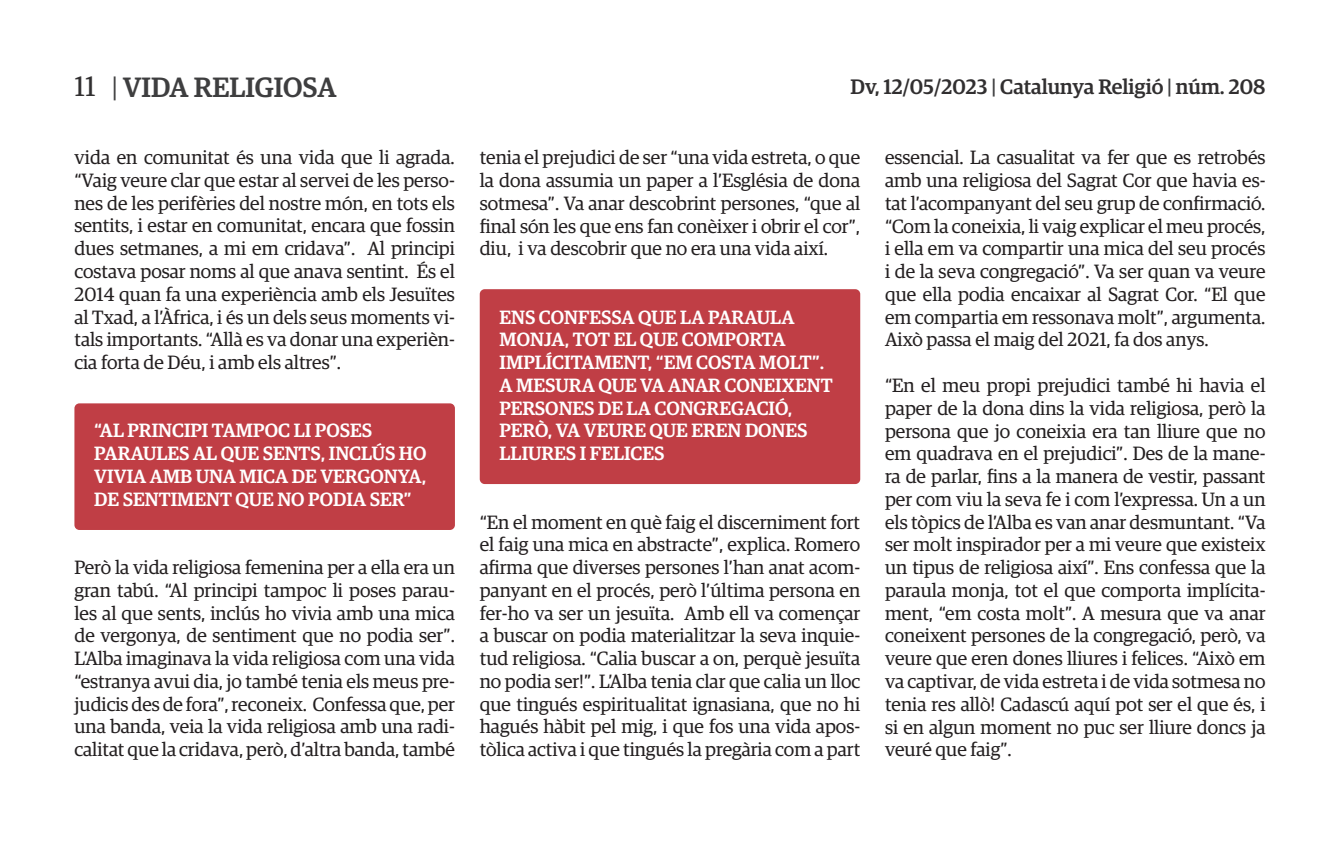
<style>
.page{position:relative;width:1340px;height:844px;background:#fff}
.page>*{position:absolute;margin:0;border:0;box-sizing:border-box;transform-origin:0 0}
.t1{font:500 28px "Guardian Egyp";color:#3e3e3f}
.t2{font:500 21px "Guardian Egyp";color:#312f30}
.t3{font:19.25px/22.8px "Guardian Egyp";color:#231f20;text-align:justify}
.t4{font:500 19.25px/22.8px "Guardian Egyp";color:#fff;text-align:justify}
.s1{font-weight:400;color:#312f30}
.s2{font-weight:400}
.s3{color:#3e3e3f}
</style>
<div class="page">
<div style="left:480px;top:289px;width:380px;height:195px;background:#c03e45;border-radius:5px"></div>
<div style="left:74px;top:403px;width:381px;height:127px;background:#c03e45;border-radius:5px"></div>
<h1 class="t1" style="left:74px;top:67px;width:263px"><span class="s1">11</span> <span class="s2">|</span> VIDA RELIGIOSA</h1>
<p class="t2" style="left:850px;top:71px;width:416px">Dv, 12/05/2023 <span class="s3">|</span> Catalunya Religió <span class="s3">|</span> núm. 208</p>
<p class="t3" style="left:74px;top:145px;width:382px">vida en comunitat és una vida que li agrada. “Vaig veure clar que estar al servei de les perso&shy;nes de les perifèries del nostre món, en tots els sentits, i estar en comunitat, encara que fossin dues setmanes, a mi em cridava”. Al principi costava posar noms al que anava sentint. És el 2014 quan fa una experiència amb els Jesuïtes al Txad, a l’Àfrica, i és un dels seus moments vi&shy;tals importants. “Allà es va donar una experièn&shy;cia forta de Déu, i amb els altres”.</p>
<p class="t4" style="left:94px;top:418px;width:279px">“AL PRINCIPI TAMPOC LI POSES</p>
<p class="t4" style="left:94px;top:440px;width:334px">PARAULES AL QUE SENTS, INCLÚS HO VIVIA AMB UNA MICA DE VERGONYA, DE SENTIMENT QUE NO PODIA SER”</p>
<p class="t3" style="left:74px;top:554px;width:382px">Però la vida religiosa femenina per a ella era un gran tabú. “Al principi tampoc li poses parau&shy;les al que sents, inclús ho vivia amb una mica de vergonya, de sentiment que no podia ser”.<br>L’Alba imaginava la vida religiosa com una vida “estranya avui dia, jo també tenia els meus pre&shy;judicis des de fora”, reconeix. Confessa que, per una banda, veia la vida religiosa amb una radi&shy;calitat que la cridava, però, d’altra banda, també</p>
<p class="t3" style="left:480px;top:145px;width:382px">tenia el prejudici de ser “una vida estreta, o que la dona assumia un paper a l’Església de dona sotmesa”. Va anar descobrint persones, “que al final són les que ens fan conèixer i obrir el cor”, diu, i va descobrir que no era una vida així.</p>
<p class="t4" style="left:499px;top:304px;width:334px;text-align:left">ENS CONFESSA QUE LA PARAULA<br>MONJA, TOT EL QUE COMPORTA<br>IMPLÍCITAMENT, “EM COSTA MOLT”.<br>A MESURA QUE VA ANAR CONEIXENT<br>PERSONES DE LA CONGREGACIÓ,<br>PERÒ, VA VEURE QUE EREN DONES<br>LLIURES I FELICES</p>
<p class="t3" style="left:480px;top:509px;width:382px">“En el moment en què faig el discerniment fort el faig una mica en abstracte”, explica. Romero afirma que diverses persones l’han anat acom&shy;panyant en el procés, però l’última persona en fer-ho va ser un jesuïta. Amb ell va començar a buscar on podia materialitzar la seva inquie&shy;tud religiosa. “Calia buscar a on, perquè jesuïta no podia ser!”. L’Alba tenia clar que calia un lloc que tingués espiritualitat ignasiana, que no hi hagués hàbit pel mig, i que fos una vida apos&shy;tòlica activa i que tingués la pregària com a part</p>
<p class="t3" style="left:885px;top:145px;width:382px">essencial. La casualitat va fer que es retrobés amb una religiosa del Sagrat Cor que havia es&shy;tat l’acompanyant del seu grup de confirmació. “Com la coneixia, li vaig explicar el meu procés, i ella em va compartir una mica del seu procés i de la seva congregació”. Va ser quan va veure que ella podia encaixar al Sagrat Cor. “El que em compartia em ressonava molt”, argumenta.<br>Això passa el maig del 2021, fa dos anys.</p>
<p class="t3" style="left:885px;top:372px;width:382px">“En el meu propi prejudici també hi havia el paper de la dona dins la vida religiosa, però la persona que jo coneixia era tan lliure que no em quadrava en el prejudici”. Des de la mane&shy;ra de parlar, fins a la manera de vestir, passant per com viu la seva fe i com l’expressa. Un a un els tòpics de l’Alba es van anar desmuntant. “Va ser molt inspirador per a mi veure que existeix un tipus de religiosa així”. Ens confessa que la paraula monja, tot el que comporta implícita&shy;ment, “em costa molt”. A mesura que va anar coneixent persones de la congregació, però, va veure que eren dones lliures i felices. “Això em va captivar, de vida estreta i de vida sotmesa no tenia res allò! Cadascú aquí pot ser el que és, i si en algun moment no puc ser lliure doncs ja veuré que faig”.</p>
</div>
